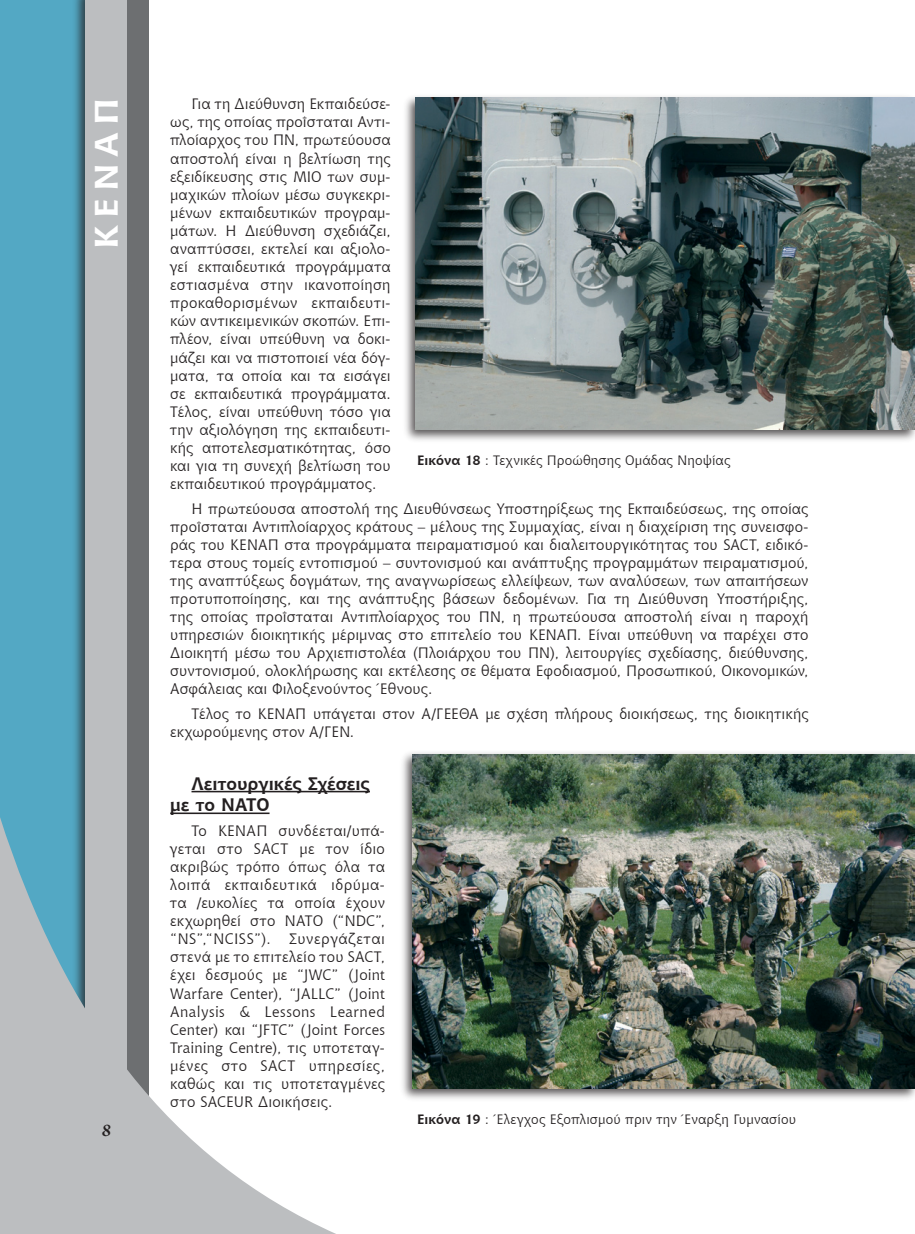
<style>
.page{position:relative;width:915px;height:1234px;background:#fff}
.page>*{position:absolute;margin:0;border:0;box-sizing:border-box;transform-origin:0 0}
.t1{font:700 32.4px "Chianti BT";color:#fff;scale:1.11 1}
.t2{font:700 18px/21.8px "Chianti BT";color:#231f20}
.t3{font:15px/18px "Chianti BT";letter-spacing:.01em;color:#231f20;text-align:justify}
.t4{font:13.5px "Chianti BT";letter-spacing:.01em;color:#231f20}
.s1{font-weight:700}
</style>
<div class="page">
<div style="left:0;top:0;width:123px;height:1233px;background:#53a8c4"></div>
<div style="left:72px;top:0;width:60px;height:1233px;background:#231f20;opacity:.75"></div>
<div style="left:85px;top:0;width:43px;height:1233px;background:#bcbec0"></div>
<div style="left:128px;top:0;width:21px;height:1233px;background:#6d6f71"></div>
<svg style="left:0;top:817px;width:334px;height:416px"></svg>
<hr style="left:191px;top:790px;width:179px;height:2px;background:#231f20">
<hr style="left:170px;top:812px;width:99px;height:1px;background:#231f20">
<div style="left:402px;top:93px;width:512px;height:350px;background:#231f20;opacity:.75"></div>
<img style="left:415px;top:98px;width:499px;height:331px">
<div style="left:399px;top:749px;width:515px;height:352px;background:#231f20;opacity:.75"></div>
<img style="left:412px;top:754px;width:502px;height:334px">
<svg style="left:102px;top:1124px;width:8px;height:12px"></svg>
<h1 class="t1" style="left:83px;top:249px;width:137px;rotate:-90deg">ΚΕΝΑΠ</h1>
<p class="t3" style="left:170px;top:94px;width:222px;text-indent:21px">Για τη Διεύθυνση Εκπαιδεύσε&shy;ως, της οποίας προΐσταται Αντι&shy;πλοίαρχος του ΠΝ, πρωτεύουσα αποστολή είναι η βελτίωση της εξειδίκευσης στις ΜΙΟ των συμ&shy;μαχικών πλοίων μέσω συγκεκρι&shy;μένων εκπαιδευτικών προγραμ&shy;μάτων. Η Διεύθυνση σχεδιάζει, αναπτύσσει, εκτελεί και αξιολο&shy;γεί εκπαιδευτικά προγράμματα εστιασμένα στην ικανοποίηση προκαθορισμένων εκπαιδευτι&shy;κών αντικειμενικών σκοπών. Επι&shy;πλέον, είναι υπεύθυνη να δοκι&shy;μάζει και να πιστοποιεί νέα δόγ&shy;ματα, τα οποία και τα εισάγει σε εκπαιδευτικά προγράμματα.<br>Τέλος, είναι υπεύθυνη τόσο για την αξιολόγηση της εκπαιδευτι&shy;κής αποτελεσματικότητας, όσο και για τη συνεχή βελτίωση του εκπαιδευτικού προγράμματος.</p>
<p class="t3" style="left:170px;top:498px;width:639px;text-indent:21px">Η πρωτεύουσα αποστολή της Διευθύνσεως Υποστηρίξεως της Εκπαιδεύσεως, της οποίας προΐσταται Αντιπλοίαρχος κράτους – μέλους της Συμμαχίας, είναι η διαχείριση της συνεισφο&shy;ράς του ΚΕΝΑΠ στα προγράμματα πειραματισμού και διαλειτουργικότητας του SACT, ειδικό&shy;τερα στους τομείς εντοπισμού – συντονισμού και ανάπτυξης προγραμμάτων πειραματισμού, της αναπτύξεως δογμάτων, της αναγνωρίσεως ελλείψεων, των αναλύσεων, των απαιτήσεων προτυποποίησης, και της ανάπτυξης βάσεων δεδομένων. Για τη Διεύθυνση Υποστήριξης, της οποίας προΐσταται Αντιπλοίαρχος του ΠΝ, η πρωτεύουσα αποστολή είναι η παροχή υπηρεσιών διοικητικής μέριμνας στο επιτελείο του ΚΕΝΑΠ. Είναι υπεύθυνη να παρέχει στο Διοικητή μέσω του Αρχιεπιστολέα (Πλοιάρχου του ΠΝ), λειτουργίες σχεδίασης, διεύθυνσης, συντονισμού, ολοκλήρωσης και εκτέλεσης σε θέματα Εφοδιασμού, Προσωπικού, Οικονομικών, Ασφάλειας και Φιλοξενούντος Έθνους.</p>
<p class="t3" style="left:170px;top:704px;width:639px;text-indent:21px">Τέλος το ΚΕΝΑΠ υπάγεται στον Α/ΓΕΕΘΑ με σχέση πλήρους διοικήσεως, της διοικητικής εκχωρούμενης στον Α/ΓΕΝ.</p>
<p class="t2" style="left:170px;top:771px;width:201px;text-indent:21px">Λειτουργικές Σχέσεις με το ΝΑΤΟ</p>
<p class="t3" style="left:170px;top:820px;width:216px;text-indent:21px">Το ΚΕΝΑΠ συνδέεται/υπά&shy;γεται στο SACT με τον ίδιο ακριβώς τρόπο όπως όλα τα λοιπά εκπαιδευτικά ιδρύμα&shy;τα /ευκολίες τα οποία έχουν εκχωρηθεί στο NATO (“NDC”, “NS”,“NCISS”). Συνεργάζεται στενά με το επιτελείο του SACT, έχει δεσμούς με “JWC” (Joint Warfare Center), “JALLC” (Joint Analysis &amp; Lessons Learned Center) και “JFTC” (Joint Forces Training Centre), τις υποτεταγ&shy;μένες στο SACT υπηρεσίες, καθώς και τις υποτεταγμένες στο SACEUR Διοικήσεις.</p>
<p class="t4" style="left:417px;top:451px;width:315px"><span class="s1">Εικόνα 18</span> : Τεχνικές Προώθησης Ομάδας Νηοψίας</p>
<p class="t4" style="left:417px;top:1109px;width:380px"><span class="s1">Εικόνα 19</span> : Έλεγχος Εξοπλισμού πριν την Έναρξη Γυμνασίου</p>
</div>
